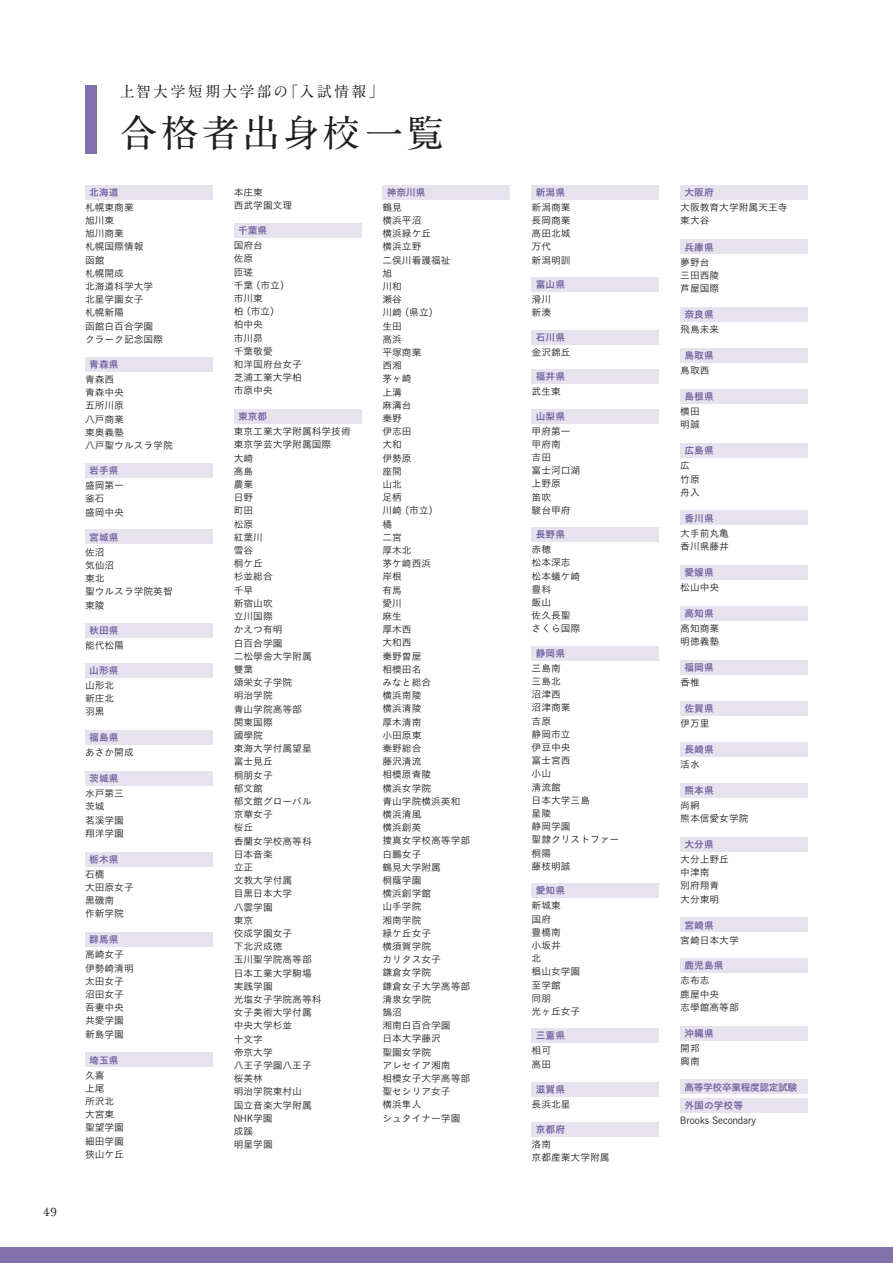
<style>
.page{position:relative;width:893px;height:1263px;background:#fff}
.page>*{position:absolute;margin:0;border:0;box-sizing:border-box;transform-origin:0 0}
.t1{font:700 37.5px "A1 Mincho Std";letter-spacing:.09em;color:#231f20}
.t2{font:700 14.85px "A1 Mincho Std";letter-spacing:.16em;color:#231f20}
.t3{font:13.5px "Mrs Eaves Lining OT";color:#231f20}
.t4{font:9.75px/13.2px "Koburina Go Std N W3";color:#231f20}
.t5{font:9.75px "Koburina Go Std N W6";color:#8171ac}
.t6{font:9.75px/18px "Koburina Go Std N W6";letter-spacing:-.04em;color:#8171ac}
</style>
<div class="page">
<div style="left:0;top:1247px;width:893px;height:16px;background:#8171ac"></div>
<div style="left:680px;top:185px;width:128px;height:14px;background:#e6e3ef"></div>
<div style="left:680px;top:240px;width:128px;height:14px;background:#e6e3ef"></div>
<div style="left:680px;top:307px;width:128px;height:15px;background:#e6e3ef"></div>
<div style="left:680px;top:348px;width:128px;height:15px;background:#e6e3ef"></div>
<div style="left:680px;top:389px;width:128px;height:14px;background:#e6e3ef"></div>
<div style="left:680px;top:443px;width:128px;height:15px;background:#e6e3ef"></div>
<div style="left:680px;top:510px;width:128px;height:15px;background:#e6e3ef"></div>
<div style="left:680px;top:565px;width:128px;height:14px;background:#e6e3ef"></div>
<div style="left:680px;top:606px;width:128px;height:14px;background:#e6e3ef"></div>
<div style="left:680px;top:660px;width:128px;height:14px;background:#e6e3ef"></div>
<div style="left:680px;top:701px;width:128px;height:14px;background:#e6e3ef"></div>
<div style="left:680px;top:742px;width:128px;height:14px;background:#e6e3ef"></div>
<div style="left:680px;top:783px;width:128px;height:14px;background:#e6e3ef"></div>
<div style="left:680px;top:837px;width:128px;height:14px;background:#e6e3ef"></div>
<div style="left:680px;top:917px;width:128px;height:15px;background:#e6e3ef"></div>
<div style="left:680px;top:958px;width:128px;height:15px;background:#e6e3ef"></div>
<div style="left:680px;top:1026px;width:128px;height:14px;background:#e6e3ef"></div>
<div style="left:680px;top:1079px;width:128px;height:15px;background:#e6e3ef"></div>
<div style="left:680px;top:1098px;width:128px;height:14px;background:#e6e3ef"></div>
<div style="left:532px;top:185px;width:127px;height:14px;background:#e6e3ef"></div>
<div style="left:532px;top:277px;width:127px;height:15px;background:#e6e3ef"></div>
<div style="left:532px;top:330px;width:127px;height:14px;background:#e6e3ef"></div>
<div style="left:532px;top:369px;width:127px;height:15px;background:#e6e3ef"></div>
<div style="left:532px;top:409px;width:127px;height:14px;background:#e6e3ef"></div>
<div style="left:532px;top:527px;width:127px;height:15px;background:#e6e3ef"></div>
<div style="left:532px;top:646px;width:127px;height:14px;background:#e6e3ef"></div>
<div style="left:532px;top:883px;width:127px;height:15px;background:#e6e3ef"></div>
<div style="left:532px;top:1028px;width:127px;height:15px;background:#e6e3ef"></div>
<div style="left:532px;top:1082px;width:127px;height:14px;background:#e6e3ef"></div>
<div style="left:532px;top:1122px;width:127px;height:15px;background:#e6e3ef"></div>
<div style="left:85px;top:185px;width:128px;height:14px;background:#e6e3ef"></div>
<div style="left:85px;top:357px;width:128px;height:14px;background:#e6e3ef"></div>
<div style="left:85px;top:463px;width:128px;height:15px;background:#e6e3ef"></div>
<div style="left:85px;top:530px;width:128px;height:14px;background:#e6e3ef"></div>
<div style="left:85px;top:623px;width:128px;height:14px;background:#e6e3ef"></div>
<div style="left:85px;top:663px;width:128px;height:15px;background:#e6e3ef"></div>
<div style="left:85px;top:730px;width:128px;height:15px;background:#e6e3ef"></div>
<div style="left:85px;top:771px;width:128px;height:15px;background:#e6e3ef"></div>
<div style="left:85px;top:852px;width:128px;height:14px;background:#e6e3ef"></div>
<div style="left:85px;top:932px;width:128px;height:15px;background:#e6e3ef"></div>
<div style="left:85px;top:1052px;width:128px;height:15px;background:#e6e3ef"></div>
<div style="left:234px;top:223px;width:127px;height:15px;background:#e6e3ef"></div>
<div style="left:383px;top:185px;width:127px;height:14px;background:#e6e3ef"></div>
<div style="left:234px;top:409px;width:127px;height:15px;background:#e6e3ef"></div>
<div style="left:85px;top:85px;width:11px;height:68px;background:#8171ac"></div>
<h3 class="t3" style="left:43px;top:1205px;width:16px">49</h3>
<h2 class="t2" style="left:120px;top:80px;width:265px">上智大学短期大学部の「入試情報」</h2>
<h1 class="t1" style="left:120px;top:103px;width:326px">合格者出身校一覧</h1>
<p class="t5" style="left:89px;top:184px;width:31px">北海道</p>
<p class="t4" style="left:85px;top:200px;width:79px">札幌東商業<br>旭川東<br>旭川商業<br>札幌国際情報<br>函館<br>札幌開成<br>北海道科学大学北星学園女子<br>札幌新陽<br>函館白百合学園クラーク記念国際</p>
<p class="t5" style="left:89px;top:357px;width:31px">青森県</p>
<p class="t4" style="left:85px;top:372px;width:89px">青森西<br>青森中央<br>五所川原<br>八戸商業<br>東奥義塾<br>八戸聖ウルスラ学院</p>
<p class="t5" style="left:89px;top:463px;width:31px">岩手県</p>
<p class="t4" style="left:85px;top:479px;width:40px">盛岡第一釜石<br>盛岡中央</p>
<p class="t5" style="left:89px;top:529px;width:31px">宮城県</p>
<p class="t4" style="left:85px;top:545px;width:89px">佐沼<br>気仙沼<br>東北<br>聖ウルスラ学院英智東陵</p>
<p class="t5" style="left:89px;top:622px;width:31px">秋田県</p>
<p class="t4" style="left:85px;top:638px;width:40px">能代松陽</p>
<p class="t5" style="left:89px;top:663px;width:31px">山形県</p>
<p class="t4" style="left:85px;top:678px;width:31px;text-align:justify">山形北新庄北羽黒</p>
<p class="t5" style="left:89px;top:730px;width:31px">福島県</p>
<p class="t4" style="left:85px;top:746px;width:50px">あさか開成</p>
<p class="t5" style="left:89px;top:771px;width:31px">茨城県</p>
<p class="t4" style="left:85px;top:787px;width:40px">水戸第三茨城<br>茗溪学園翔洋学園</p>
<p class="t5" style="left:89px;top:852px;width:31px">栃木県</p>
<p class="t4" style="left:85px;top:867px;width:50px">石橋<br>大田原女子黒磯南<br>作新学院</p>
<p class="t5" style="left:89px;top:932px;width:31px">群馬県</p>
<p class="t4" style="left:85px;top:948px;width:50px">高崎女子伊勢崎清明太田女子沼田女子吾妻中央共愛学園新島学園</p>
<p class="t5" style="left:89px;top:1052px;width:31px">埼玉県</p>
<p class="t4" style="left:85px;top:1068px;width:40px">久喜<br>上尾<br>所沢北大宮東聖望学園細田学園狭山ケ丘</p>
<p class="t4" style="left:234px;top:185px;width:60px">本庄東<br>西武学園文理</p>
<p class="t5" style="left:238px;top:223px;width:31px">千葉県</p>
<p class="t4" style="left:234px;top:239px;width:70px">国府台<br>佐原<br>匝瑳<br>千葉（市立）市川東<br>柏（市立）<br>柏中央<br>市川昴<br>千葉敬愛<br>和洋国府台女子芝浦工業大学柏市原中央</p>
<p class="t5" style="left:238px;top:409px;width:31px">東京都</p>
<p class="t4" style="left:234px;top:425px;width:118px">東京工業大学附属科学技術東京学芸大学附属国際<br>大崎<br>高島<br>農業<br>日野<br>町田<br>松原<br>紅葉川<br>雪谷<br>桐ケ丘<br>杉並総合<br>千早<br>新宿山吹<br>立川国際<br>かえつ有明<br>白百合学園<br>二松學舍大学附属<br>雙葉<br>頌栄女子学院<br>明治学院<br>青山学院高等部<br>関東国際<br>國學院<br>東海大学付属望星<br>富士見丘<br>桐朋女子<br>郁文館<br>郁文館グローバル<br>京華女子<br>桜丘<br>香蘭女学校高等科<br>日本音楽<br>立正<br>文教大学付属<br>目黒日本大学<br>八雲学園<br>東京<br>佼成学園女子<br>下北沢成徳<br>玉川聖学院高等部<br>日本工業大学駒場<br>実践学園<br>光塩女子学院高等科<br>女子美術大学付属<br>中央大学杉並<br>十文字<br>帝京大学<br>八王子学園八王子<br>桜美林<br>明治学院東村山<br>国立音楽大学附属<br>NHK学園<br>成蹊<br>明星学園</p>
<p class="t5" style="left:387px;top:184px;width:40px">神奈川県</p>
<p class="t4" style="left:382px;top:200px;width:89px">鶴見<br>横浜平沼<br>横浜緑ケ丘<br>横浜立野<br>二俣川看護福祉<br>旭<br>川和<br>瀬谷<br>川崎（県立）<br>生田<br>高浜<br>平塚商業<br>西湘<br>茅ヶ崎<br>上溝<br>麻溝台<br>秦野<br>伊志田<br>大和<br>伊勢原<br>座間<br>山北<br>足柄<br>川崎（市立）<br>橘<br>二宮<br>厚木北<br>茅ケ崎西浜<br>岸根<br>有馬<br>愛川<br>麻生<br>厚木西<br>大和西<br>秦野曽屋<br>相模田名<br>みなと総合<br>横浜南陵<br>横浜清陵<br>厚木清南<br>小田原東<br>秦野総合<br>藤沢清流<br>相模原青陵<br>横浜女学院<br>青山学院横浜英和横浜清風<br>横浜創英<br>捜真女学校高等学部白鵬女子<br>鶴見大学附属<br>桐蔭学園<br>横浜創学館<br>山手学院<br>湘南学院<br>緑ケ丘女子<br>横須賀学院<br>カリタス女子<br>鎌倉女学院<br>鎌倉女子大学高等部清泉女学院<br>鵠沼<br>湘南白百合学園<br>日本大学藤沢<br>聖園女学院<br>アレセイア湘南<br>相模女子大学高等部聖セシリア女子<br>横浜隼人<br>シュタイナー学園</p>
<p class="t5" style="left:536px;top:184px;width:31px">新潟県</p>
<p class="t4" style="left:532px;top:200px;width:40px">新潟商業長岡商業高田北城万代<br>新潟明訓</p>
<p class="t5" style="left:536px;top:277px;width:31px">富山県</p>
<p class="t4" style="left:532px;top:293px;width:21px">滑川新湊</p>
<p class="t5" style="left:536px;top:329px;width:31px">石川県</p>
<p class="t4" style="left:532px;top:345px;width:40px">金沢錦丘</p>
<p class="t5" style="left:536px;top:369px;width:31px">福井県</p>
<p class="t4" style="left:532px;top:385px;width:31px">武生東</p>
<p class="t5" style="left:536px;top:408px;width:31px">山梨県</p>
<p class="t4" style="left:532px;top:424px;width:50px">甲府第一甲府南<br>吉田<br>富士河口湖上野原<br>笛吹<br>駿台甲府</p>
<p class="t5" style="left:536px;top:527px;width:31px">長野県</p>
<p class="t4" style="left:532px;top:543px;width:50px">赤穂<br>松本深志松本蟻ケ崎豊科<br>飯山<br>佐久長聖さくら国際</p>
<p class="t5" style="left:536px;top:646px;width:31px">静岡県</p>
<p class="t4" style="left:532px;top:661px;width:89px">三島南<br>三島北<br>沼津西<br>沼津商業<br>吉原<br>静岡市立<br>伊豆中央<br>富士宮西<br>小山<br>清流館<br>日本大学三島<br>星陵<br>静岡学園<br>聖隷クリストファー桐陽<br>藤枝明誠</p>
<p class="t5" style="left:536px;top:883px;width:31px">愛知県</p>
<p class="t4" style="left:532px;top:899px;width:50px">新城東<br>国府<br>豊橋南<br>小坂井<br>北<br>椙山女学園至学館<br>同朋<br>光ヶ丘女子</p>
<p class="t5" style="left:536px;top:1028px;width:31px">三重県</p>
<p class="t4" style="left:532px;top:1044px;width:21px">相可高田</p>
<p class="t5" style="left:536px;top:1081px;width:31px">滋賀県</p>
<p class="t4" style="left:532px;top:1097px;width:40px">長浜北星</p>
<p class="t5" style="left:536px;top:1122px;width:31px">京都府</p>
<p class="t4" style="left:532px;top:1137px;width:79px">洛南<br>京都産業大学附属</p>
<p class="t5" style="left:685px;top:184px;width:31px">大阪府</p>
<p class="t4" style="left:680px;top:200px;width:109px">大阪教育大学附属天王寺東大谷</p>
<p class="t5" style="left:685px;top:240px;width:31px">兵庫県</p>
<p class="t4" style="left:680px;top:255px;width:40px">夢野台三田西陵芦屋国際</p>
<p class="t5" style="left:685px;top:307px;width:31px">奈良県</p>
<p class="t4" style="left:680px;top:323px;width:40px">飛鳥未来</p>
<p class="t5" style="left:685px;top:348px;width:31px">鳥取県</p>
<p class="t4" style="left:680px;top:364px;width:31px">鳥取西</p>
<p class="t5" style="left:685px;top:389px;width:31px">島根県</p>
<p class="t4" style="left:680px;top:405px;width:21px">横田明誠</p>
<p class="t5" style="left:685px;top:443px;width:31px">広島県</p>
<p class="t4" style="left:680px;top:459px;width:21px">広竹原舟入</p>
<p class="t5" style="left:685px;top:510px;width:31px">香川県</p>
<p class="t4" style="left:680px;top:526px;width:50px">大手前丸亀香川県藤井</p>
<p class="t5" style="left:685px;top:565px;width:31px">愛媛県</p>
<p class="t4" style="left:680px;top:580px;width:40px">松山中央</p>
<p class="t5" style="left:685px;top:606px;width:31px">高知県</p>
<p class="t4" style="left:680px;top:621px;width:40px">高知商業明徳義塾</p>
<p class="t5" style="left:685px;top:660px;width:31px">福岡県</p>
<p class="t4" style="left:680px;top:675px;width:21px">香椎</p>
<p class="t5" style="left:685px;top:701px;width:31px">佐賀県</p>
<p class="t4" style="left:680px;top:716px;width:31px">伊万里</p>
<p class="t5" style="left:685px;top:742px;width:31px">長崎県</p>
<p class="t4" style="left:680px;top:757px;width:21px">活水</p>
<p class="t5" style="left:685px;top:783px;width:31px">熊本県</p>
<p class="t4" style="left:680px;top:798px;width:70px">尚絅<br>熊本信愛女学院</p>
<p class="t5" style="left:685px;top:837px;width:31px">大分県</p>
<p class="t4" style="left:680px;top:852px;width:50px">大分上野丘中津南<br>別府翔青大分東明</p>
<p class="t5" style="left:685px;top:917px;width:31px">宮崎県</p>
<p class="t4" style="left:680px;top:933px;width:60px">宮崎日本大学</p>
<p class="t5" style="left:685px;top:958px;width:40px">鹿児島県</p>
<p class="t4" style="left:680px;top:974px;width:60px">志布志<br>鹿屋中央<br>志學館高等部</p>
<p class="t5" style="left:685px;top:1026px;width:31px">沖縄県</p>
<p class="t4" style="left:680px;top:1041px;width:21px">開邦興南</p>
<p class="t6" style="left:685px;top:1078px;width:114px">高等学校卒業程度認定試験外国の学校等</p>
<p class="t4" style="left:680px;top:1113px;width:78px">Brooks Secondary</p>
</div>
